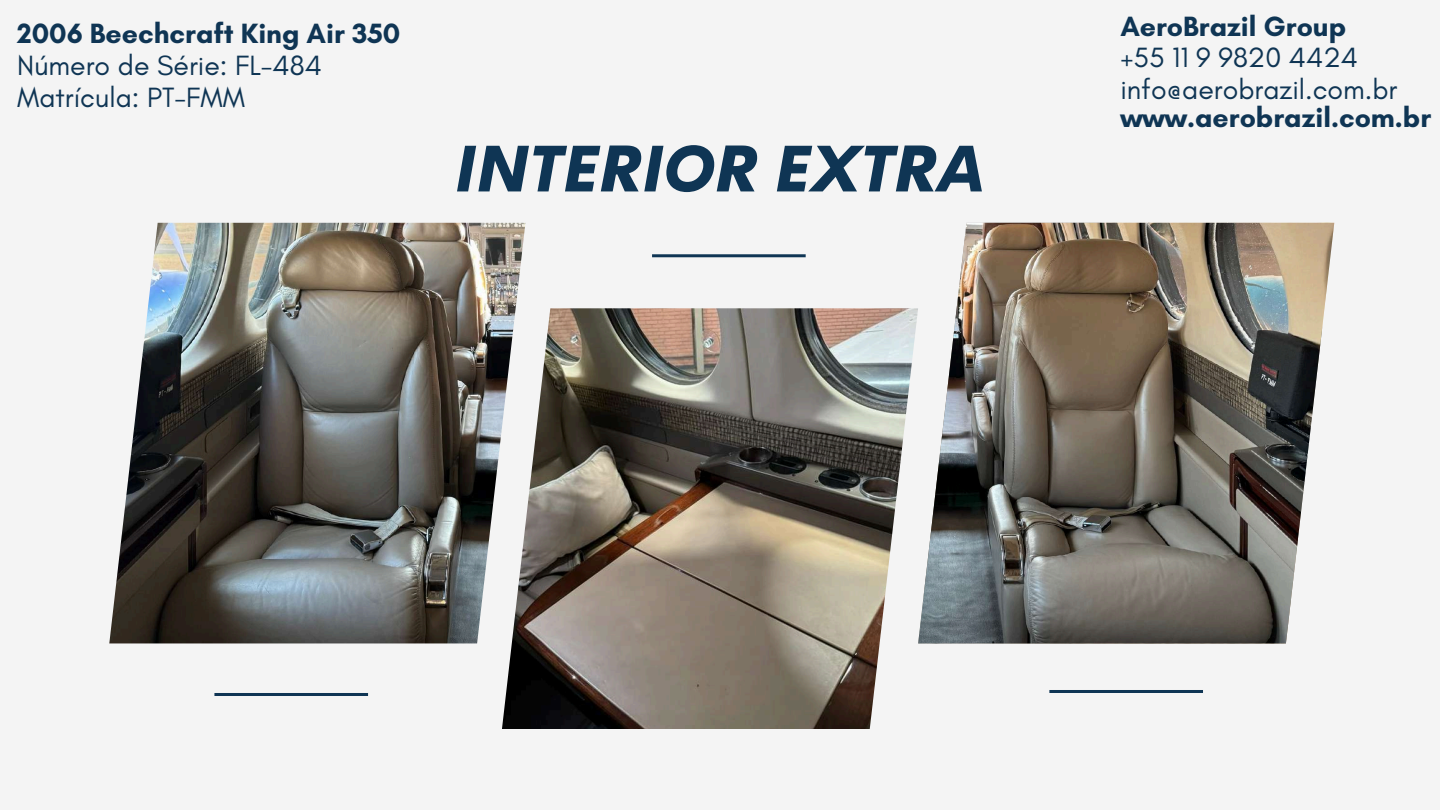
<style>
.page{position:relative;width:1440px;height:810px;background:#f4f4f4}
.page>*{position:absolute;margin:0;border:0;box-sizing:border-box;transform-origin:0 0}
.t1{font:italic 800 64px "Cerebri Sans";color:#0f3554}
.t2{font:28.4px/31.5px "Glacial Indifference";color:#0f3554}
.t3{font:700 28.4px "Glacial Indifference";color:#0f3554}
</style>
<div class="page">
<img style="left:109px;top:223px;width:416px;height:420px">
<img style="left:502px;top:308px;width:416px;height:421px">
<img style="left:918px;top:223px;width:416px;height:420px">
<hr style="left:214px;top:693px;width:154px;height:3px;background:#0f3554">
<hr style="left:1049px;top:690px;width:154px;height:3px;background:#0f3554">
<hr style="left:652px;top:254px;width:154px;height:3px;background:#0f3554">
<p class="t3" style="left:17px;top:16px;width:385px">2006 Beechcraft King Air 350</p>
<p class="t2" style="left:17px;top:49px;width:306px;line-height:32.2px">Número de Série: FL-484<br>Matrícula: PT-FMM</p>
<h1 class="t1" style="left:455px;top:127px;width:532px">INTERIOR EXTRA</h1>
<p class="t3" style="left:1120px;top:9px;width:228px">AeroBrazil Group</p>
<p class="t2" style="left:1120px;top:41px;width:279px">+55 11 9 9820 4424 info@aerobrazil.com.br</p>
<p class="t3" style="left:1120px;top:100px;width:312px">www.aerobrazil.com.br</p>
</div>
